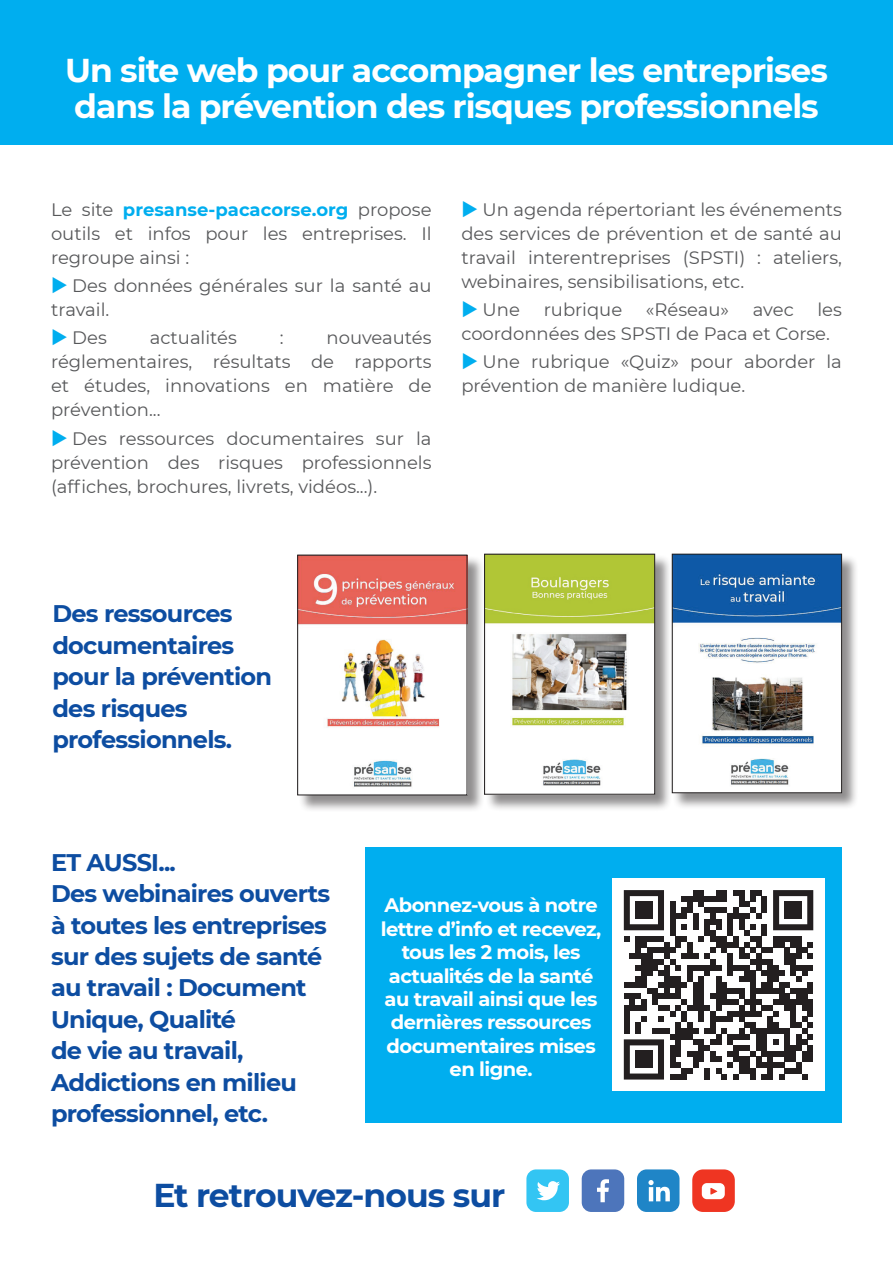
<style>
.page{position:relative;width:893px;height:1263px;background:#fff}
.page>*{position:absolute;margin:0;border:0;box-sizing:border-box;transform-origin:0 0}
.t1{font:700 33px/36px "Montserrat";letter-spacing:-.03em;color:#fff}
.t2{font:700 33px "Montserrat";letter-spacing:-.03em;color:#0d4da1}
.t3{font:700 24px/31.5px "Montserrat";letter-spacing:-.03em;color:#0d4da1}
.t4{font:700 19.5px/23.4px "Montserrat";letter-spacing:-.03em;color:#fff;text-align:center}
.t5{font:18px/24px "Montserrat";color:#57585a;text-align:justify}
.s1{font-weight:700;color:#00aeef}
</style>
<div class="page">
<div style="left:0;top:0;width:893px;height:145px;background:#00aeef"></div>
<div style="left:298px;top:555px;width:186px;height:257px;background:#231f20;opacity:.5"></div>
<img style="left:299px;top:557px;width:166px;height:236px">
<div style="left:297px;top:555px;width:170px;height:240px;border:1px solid #231f20"></div>
<div style="left:485px;top:554px;width:187px;height:258px;background:#231f20;opacity:.5"></div>
<img style="left:486px;top:556px;width:167px;height:237px">
<div style="left:484px;top:554px;width:171px;height:241px;border:1px solid #231f20"></div>
<div style="left:673px;top:554px;width:186px;height:256px;background:#231f20;opacity:.5"></div>
<img style="left:674px;top:556px;width:166px;height:235px">
<div style="left:672px;top:554px;width:170px;height:239px;border:1px solid #231f20"></div>
<div style="left:582px;top:1169px;width:42px;height:43px;background:#4d75bb;border-radius:10px"></div>
<svg style="left:597px;top:1179px;width:12px;height:23px"></svg>
<div style="left:526px;top:1169px;width:43px;height:43px;background:#33c5f3;border-radius:10px"></div>
<svg style="left:537px;top:1181px;width:23px;height:19px"></svg>
<div style="left:637px;top:1169px;width:42px;height:43px;background:#1f85c7;border-radius:10px"></div>
<svg style="left:648px;top:1180px;width:22px;height:21px"></svg>
<div style="left:692px;top:1169px;width:43px;height:43px;background:#ef3522;border-radius:11px"></div>
<svg style="left:702px;top:1183px;width:23px;height:16px"></svg>
<div style="left:366px;top:847px;width:476px;height:275px;background:#00aeef"></div>
<div style="left:612px;top:879px;width:213px;height:212px;background:#fff"></div>
<svg style="left:624px;top:890px;width:189px;height:189px"></svg>
<div style="left:635px;top:901px;width:17px;height:18px;background:#231f20"></div>
<div style="left:785px;top:901px;width:17px;height:18px;background:#231f20"></div>
<div style="left:635px;top:1051px;width:17px;height:17px;background:#231f20"></div>
<h1 class="t1" style="left:65px;top:51px;width:764px">Un site web pour accompagner les entreprises dans la prévention des risques professionnels</h1>
<p class="t5" style="left:51px;top:197px;width:382px">Le site <span class="s1">presanse-pacacorse.org</span> propose outils et infos pour les entreprises. Il regroupe ainsi :</p>
<p class="t5" style="left:51px;top:273px;width:382px;text-indent:21px">Des données générales sur la santé au travail.</p>
<p class="t5" style="left:72px;top:325px;width:36px">Des</p>
<p class="t5" style="left:150px;top:325px;width:89px">actualités</p>
<p class="t5" style="left:280px;top:325px;width:5px">:</p>
<p class="t5" style="left:51px;top:325px;width:382px;text-indent:275px">nouveautés réglementaires, résultats de rapports et études, innovations en matière de prévention...</p>
<p class="t5" style="left:51px;top:425px;width:382px;text-indent:21px">Des ressources documentaires sur la prévention des risques professionnels (affiches, brochures, livrets, vidéos...).</p>
<p class="t5" style="left:461px;top:197px;width:382px;text-indent:21px">Un agenda répertoriant les événements des services de prévention et de santé au travail interentreprises (SPSTI) : ateliers, webinaires, sensibilisations, etc.</p>
<p class="t5" style="left:483px;top:297px;width:39px">Une</p>
<p class="t5" style="left:544px;top:297px;width:80px">rubrique</p>
<p class="t5" style="left:646px;top:297px;width:85px">«Réseau»</p>
<p class="t5" style="left:753px;top:297px;width:42px">avec</p>
<p class="t5" style="left:461px;top:297px;width:382px;text-indent:356px">les coordonnées des SPSTI de Paca et Corse.</p>
<p class="t5" style="left:461px;top:349px;width:382px;text-indent:21px">Une rubrique «Quiz» pour aborder la prévention de manière ludique.</p>
<h2 class="t3" style="left:52px;top:597px;width:221px">Des ressources documentaires pour la prévention des risques professionnels.</h2>
<h2 class="t3" style="left:51px;top:845px;width:281px">ET AUSSI...<br>Des webinaires ouverts à toutes les entreprises sur des sujets de santé au travail : Document<br>Unique, Qualité<br>de vie au travail,<br>Addictions en milieu professionnel, etc.</h2>
<p class="t4" style="left:381px;top:893px;width:222px">Abonnez-vous à notre lettre d’info et recevez, tous les 2 mois, les actualités de la santé au travail ainsi que les dernières ressources documentaires mises en ligne.</p>
<h1 class="t2" style="left:153px;top:1171px;width:353px">Et retrouvez-nous sur</h1>
</div>
